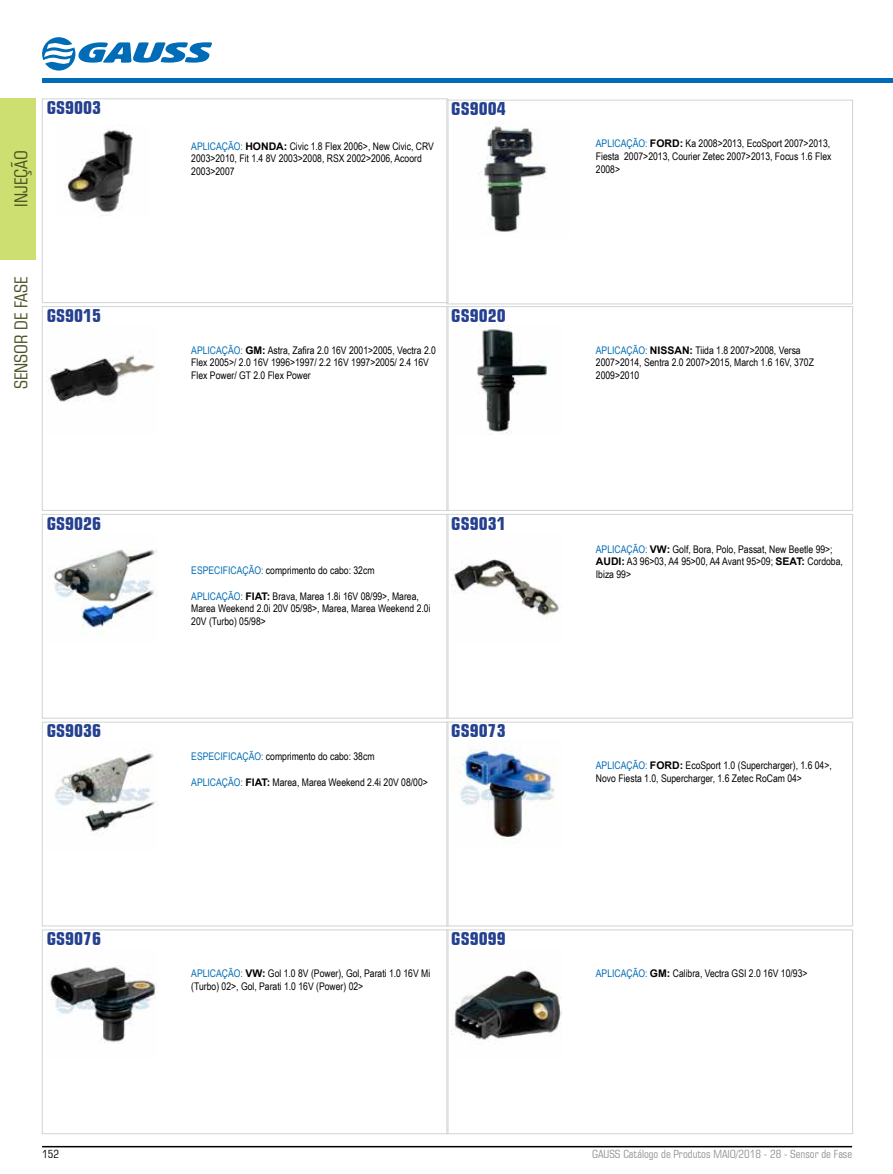
<style>
.page{position:relative;width:893px;height:1174px;background:#fff}
.page>*{position:absolute;margin:0;border:0;box-sizing:border-box;transform-origin:0 0}
.t1{font:700 condensed 18px "Square 721 BT";color:#24408f}
.t2{font:condensed 18px "Square 721 BT";color:#495223}
.t3{font:condensed 11.25px "Square 721 BT";color:#939598}
.t4{font:condensed 11.25px "Square 721 BT";color:#000}
.t5{font:10.5px/12.6px "Arial Narrow";color:#000}
.s1{color:#006bb6}
.s2{font-family:"Arial";font-weight:700}
</style>
<div class="page">
<hr style="left:42px;top:1145px;width:810px;height:2px;background:#000">
<div style="left:0;top:98px;width:36px;height:161px;background:#cddf70"></div>
<svg style="left:42px;top:37px;width:170px;height:34px"></svg>
<hr style="left:42px;top:79px;width:851px;height:4px;background:#006bb6">
<div style="left:42px;top:99px;width:406px;height:204px;border:1px solid #d1d3d4"></div>
<img style="left:67px;top:124px;width:66px;height:92px">
<div style="left:447px;top:100px;width:406px;height:204px;border:1px solid #d1d3d4"></div>
<img style="left:479px;top:126px;width:68px;height:106px">
<div style="left:42px;top:306px;width:406px;height:204px;border:1px solid #d1d3d4"></div>
<img style="left:48px;top:355px;width:107px;height:47px">
<div style="left:447px;top:306px;width:406px;height:204px;border:1px solid #d1d3d4"></div>
<img style="left:477px;top:326px;width:70px;height:108px">
<div style="left:42px;top:514px;width:406px;height:204px;border:1px solid #d1d3d4"></div>
<img style="left:53px;top:549px;width:104px;height:83px">
<div style="left:447px;top:514px;width:406px;height:204px;border:1px solid #d1d3d4"></div>
<img style="left:452px;top:559px;width:107px;height:61px">
<div style="left:42px;top:722px;width:406px;height:204px;border:1px solid #d1d3d4"></div>
<img style="left:55px;top:751px;width:100px;height:81px">
<div style="left:447px;top:722px;width:406px;height:204px;border:1px solid #d1d3d4"></div>
<img style="left:453px;top:749px;width:102px;height:93px">
<div style="left:42px;top:929px;width:406px;height:204px;border:1px solid #d1d3d4"></div>
<img style="left:50px;top:967px;width:106px;height:76px">
<div style="left:447px;top:929px;width:406px;height:204px;border:1px solid #d1d3d4"></div>
<img style="left:452px;top:970px;width:110px;height:70px">
<h1 class="t2" style="left:10px;top:207px;width:58px;rotate:-90deg">INJEÇÃO</h1>
<h1 class="t1" style="left:47px;top:97px;width:56px">GS9003</h1>
<h1 class="t2" style="left:10px;top:389px;width:114px;rotate:-90deg">SENSOR DE FASE</h1>
<h1 class="t1" style="left:47px;top:304px;width:56px">GS9015</h1>
<h1 class="t1" style="left:47px;top:512px;width:56px">GS9026</h1>
<h1 class="t1" style="left:47px;top:720px;width:56px">GS9036</h1>
<h1 class="t1" style="left:47px;top:927px;width:56px">GS9076</h1>
<p class="t5" style="left:191px;top:139px;width:244px"><span class="s1">APLICAÇÃO:</span> <span class="s2">HONDA:</span> Civic 1.8 Flex 2006&gt;, New Civic, CRV<br>2003&gt;2010, Fit 1.4 8V 2003&gt;2008, RSX 2002&gt;2006, Acoord<br>2003&gt;2007</p>
<h1 class="t1" style="left:451px;top:98px;width:56px">GS9004</h1>
<p class="t5" style="left:191px;top:343px;width:246px"><span class="s1">APLICAÇÃO:</span> <span class="s2">GM:</span> Astra, Zafira 2.0 16V 2001&gt;2005, Vectra 2.0<br>Flex 2005&gt;/ 2.0 16V 1996&gt;1997/ 2.2 16V 1997&gt;2005/ 2.4 16V<br>Flex Power/ GT 2.0 Flex Power</p>
<h1 class="t1" style="left:451px;top:304px;width:56px">GS9020</h1>
<p class="t5" style="left:191px;top:564px;width:185px"><span class="s1">ESPECIFICAÇÃO:</span> comprimento do cabo: 32cm</p>
<p class="t5" style="left:191px;top:589px;width:241px"><span class="s1">APLICAÇÃO:</span> <span class="s2">FIAT:</span> Brava, Marea 1.8i 16V 08/99&gt;, Marea,<br>Marea Weekend 2.0i 20V 05/98&gt;, Marea, Marea Weekend 2.0i<br>20V (Turbo) 05/98&gt;</p>
<h1 class="t1" style="left:451px;top:512px;width:56px">GS9031</h1>
<p class="t5" style="left:191px;top:750px;width:185px"><span class="s1">ESPECIFICAÇÃO:</span> comprimento do cabo: 38cm</p>
<p class="t5" style="left:191px;top:775px;width:238px"><span class="s1">APLICAÇÃO:</span> <span class="s2">FIAT:</span> Marea, Marea Weekend 2.4i 20V 08/00&gt;</p>
<h1 class="t1" style="left:451px;top:720px;width:56px">GS9073</h1>
<p class="t5" style="left:191px;top:966px;width:240px"><span class="s1">APLICAÇÃO:</span> <span class="s2">VW:</span> Gol 1.0 8V (Power), Gol, Parati 1.0 16V Mi (Turbo) 02&gt;, Gol, Parati 1.0 16V (Power) 02&gt;</p>
<h1 class="t1" style="left:451px;top:927px;width:56px">GS9099</h1>
<p class="t5" style="left:596px;top:137px;width:237px;text-align:justify"><span class="s1">APLICAÇÃO:</span> <span class="s2">FORD:</span> Ka 2008&gt;2013, EcoSport 2007&gt;2013, Fiesta 2007&gt;2013, Courier Zetec 2007&gt;2013, Focus 1.6 Flex 2008&gt;</p>
<p class="t5" style="left:596px;top:343px;width:220px"><span class="s1">APLICAÇÃO:</span> <span class="s2">NISSAN:</span> Tiida 1.8 2007&gt;2008, Versa<br>2007&gt;2014, Sentra 2.0 2007&gt;2015, March 1.6 16V, 370Z<br>2009&gt;2010</p>
<p class="t5" style="left:596px;top:542px;width:248px"><span class="s1">APLICAÇÃO:</span> <span class="s2">VW:</span> Golf, Bora, Polo, Passat, New Beetle 99&gt;;<br><span class="s2">AUDI:</span> A3 96&gt;03, A4 95&gt;00, A4 Avant 95&gt;09; <span class="s2">SEAT:</span> Cordoba,<br>Ibiza 99&gt;</p>
<p class="t5" style="left:596px;top:759px;width:237px"><span class="s1">APLICAÇÃO:</span> <span class="s2">FORD:</span> EcoSport 1.0 (Supercharger), 1.6 04&gt;,<br>Novo Fiesta 1.0, Supercharger, 1.6 Zetec RoCam 04&gt;</p>
<p class="t5" style="left:596px;top:966px;width:213px"><span class="s1">APLICAÇÃO:</span> <span class="s2">GM:</span> Calibra, Vectra GSI 2.0 16V 10/93&gt;</p>
<p class="t4" style="left:42px;top:1147px;width:18px">152</p>
<p class="t3" style="left:592px;top:1147px;width:262px">GAUSS Catálogo de Produtos MAIO/2018 - 28 - Sensor de Fase</p>
</div>
